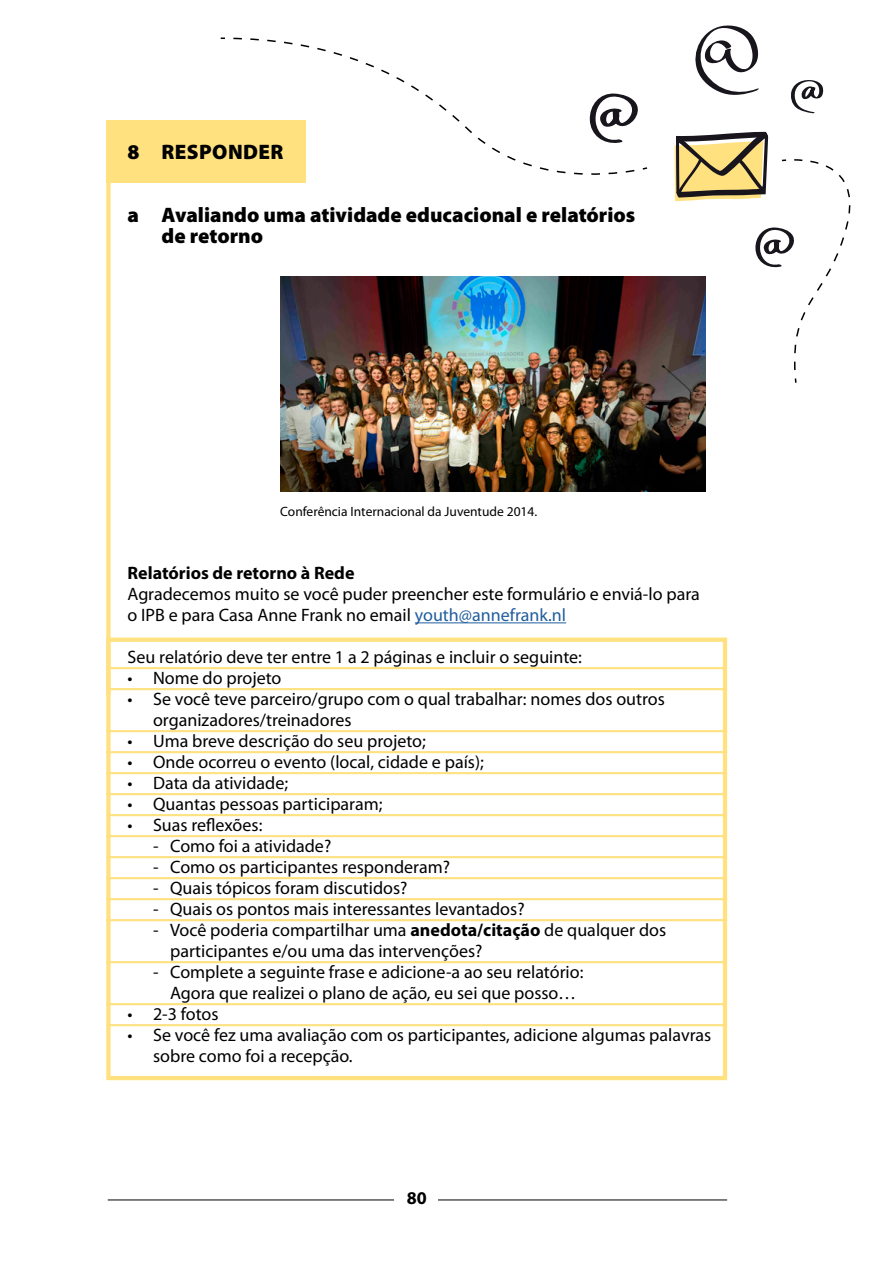
<style>
.page{position:relative;width:893px;height:1263px;background:#fff}
.page>*{position:absolute;margin:0;border:0;box-sizing:border-box;transform-origin:0 0}
.t1{font:900 21px/21px "Myriad Pro";color:#000}
.t2{font:900 21px "Myriad Pro";letter-spacing:.02em;color:#000}
.t3{font:18px/21px "Myriad Pro";color:#000}
.t4{font:700 18px "Myriad Pro";color:#000}
.t5{font:13.5px "Myriad Pro";color:#000}
.s1{color:#215e9e}
.s2{font-weight:700}
</style>
<div class="page">
<hr style="left:108px;top:1200px;width:286px;height:1px;background:#000">
<hr style="left:438px;top:1200px;width:289px;height:1px;background:#000">
<img style="left:280px;top:276px;width:426px;height:215px">
<div style="left:106px;top:637px;width:621px;height:443px;border:4px solid #ffe180"></div>
<hr style="left:415px;top:622px;width:151px;height:1px;background:#215e9e">
<svg style="left:695px;top:25px;width:64px;height:70px"></svg>
<svg style="left:791px;top:80px;width:33px;height:33px"></svg>
<svg style="left:556px;top:171px;width:79px;height:4px"></svg>
<svg style="left:219px;top:37px;width:429px;height:134px"></svg>
<svg style="left:674px;top:131px;width:177px;height:253px"></svg>
<div style="left:106px;top:130px;width:5px;height:565px;background:#ffe180"></div>
<div style="left:106px;top:121px;width:200px;height:62px;background:#ffe180"></div>
<hr style="left:106px;top:667px;width:621px;height:2px;background:#ffe180">
<hr style="left:106px;top:688px;width:621px;height:2px;background:#ffe180">
<hr style="left:106px;top:730px;width:621px;height:2px;background:#ffe180">
<hr style="left:106px;top:751px;width:621px;height:2px;background:#ffe180">
<hr style="left:106px;top:772px;width:621px;height:2px;background:#ffe180">
<hr style="left:106px;top:793px;width:621px;height:2px;background:#ffe180">
<hr style="left:106px;top:814px;width:621px;height:2px;background:#ffe180">
<hr style="left:106px;top:835px;width:621px;height:2px;background:#ffe180">
<hr style="left:106px;top:856px;width:621px;height:2px;background:#ffe180">
<hr style="left:106px;top:877px;width:621px;height:2px;background:#ffe180">
<hr style="left:106px;top:898px;width:621px;height:2px;background:#ffe180">
<hr style="left:106px;top:919px;width:621px;height:2px;background:#ffe180">
<hr style="left:106px;top:961px;width:621px;height:2px;background:#ffe180">
<hr style="left:106px;top:1003px;width:621px;height:2px;background:#ffe180">
<hr style="left:106px;top:1024px;width:621px;height:2px;background:#ffe180">
<p class="t2" style="left:128px;top:140px;width:157px">8 RESPONDER</p>
<p class="t1" style="left:162px;top:205px;width:475px;text-indent:-34px">a Avaliando uma atividade educacional e relatórios de retorno</p>
<p class="t5" style="left:280px;top:503px;width:258px">Conferência Internacional da Juventude 2014.</p>
<p class="t4" style="left:128px;top:561px;width:228px">Relatórios de retorno à Rede</p>
<p class="t3" style="left:128px;top:583px;width:574px">Agradecemos muito se você puder preencher este formulário e enviá-lo para o IPB e para Casa Anne Frank no email <span class="s1">youth@annefrank.nl</span></p>
<p class="t3" style="left:128px;top:646px;width:456px">Seu relatório deve ter entre 1 a 2 páginas e incluir o seguinte:</p>
<p class="t3" style="left:128px;top:667px;width:155px">• Nome do projeto</p>
<p class="t3" style="left:153px;top:688px;width:513px;text-indent:-26px">• Se você teve parceiro/grupo com o qual trabalhar: nomes dos outros organizadores/treinadores</p>
<p class="t3" style="left:128px;top:730px;width:300px">• Uma breve descrição do seu projeto;</p>
<p class="t3" style="left:128px;top:751px;width:358px">• Onde ocorreu o evento (local, cidade e país);</p>
<p class="t3" style="left:128px;top:772px;width:162px">• Data da atividade;</p>
<p class="t3" style="left:128px;top:793px;width:256px">• Quantas pessoas participaram;</p>
<p class="t3" style="left:128px;top:814px;width:136px">• Suas reflexões:</p>
<p class="t3" style="left:153px;top:835px;width:180px">- Como foi a atividade?</p>
<p class="t3" style="left:153px;top:856px;width:298px">- Como os participantes responderam?</p>
<p class="t3" style="left:153px;top:877px;width:256px">- Quais tópicos foram discutidos?</p>
<p class="t3" style="left:153px;top:898px;width:373px">- Quais os pontos mais interessantes levantados?</p>
<p class="t3" style="left:170px;top:919px;width:498px;text-indent:-17px">- Você poderia compartilhar uma <span class="s2">anedota/citação</span> de qualquer dos participantes e/ou uma das intervenções?</p>
<p class="t3" style="left:153px;top:961px;width:432px;text-align:center">- Complete a seguinte frase e adicione-a ao seu relatório:<br>Agora que realizei o plano de ação, eu sei que posso…</p>
<p class="t3" style="left:128px;top:1003px;width:93px">• 2-3 fotos</p>
<p class="t3" style="left:153px;top:1024px;width:560px;text-indent:-26px">• Se você fez uma avaliação com os participantes, adicione algumas palavras sobre como foi a recepção.</p>
<p class="t4" style="left:407px;top:1186px;width:21px">80</p>
</div>
